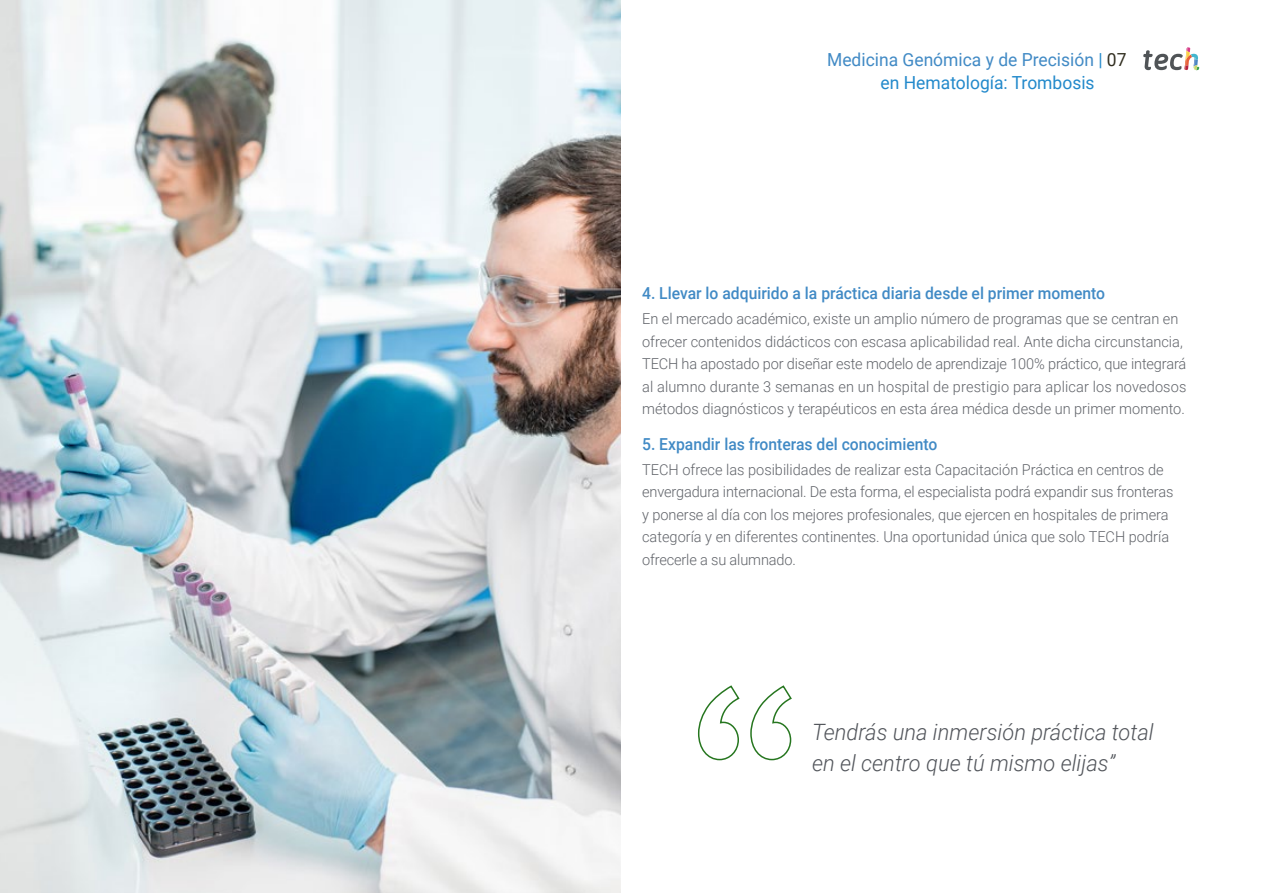
<style>
.page{position:relative;width:1263px;height:893px;background:#fff}
.page>*{position:absolute;margin:0;border:0;box-sizing:border-box;transform-origin:0 0}
.t1{font:italic 300 22.5px/31.5px "Roboto";color:#52555b}
.t2{font:18px/22.5px "Roboto";color:#418ac5}
.t3{font:500 16.5px "Roboto";color:#418ac5;scale:.95 1}
.t4{font:300 15px/22.5px "Roboto";color:#61646a}
.s1{color:#2289cb}
.s2{color:#312e20}
</style>
<div class="page">
<svg style="left:1143px;top:47px;width:56px;height:24px"></svg>
<img style="left:0;top:0;width:621px;height:893px">
<svg style="left:697px;top:685px;width:95px;height:76px"></svg>
<p class="t2" style="left:881px;top:48px;width:247px;text-indent:-54px">Medicina Genómica y de Precisión <span class="s1">|</span> <span class="s2">07 </span><span class="s1">en Hematología: Trombosis</span></p>
<p class="t3" style="left:642px;top:282px;width:489px">4. Llevar lo adquirido a la práctica diaria desde el primer momento</p>
<p class="t4" style="left:642px;top:307px;width:546px">En el mercado académico, existe un amplio número de programas que se centran en ofrecer contenidos didácticos con escasa aplicabilidad real. Ante dicha circunstancia, TECH ha apostado por diseñar este modelo de aprendizaje 100% práctico, que integrará al alumno durante 3 semanas en un hospital de prestigio para aplicar los novedosos métodos diagnósticos y terapéuticos en esta área médica desde un primer momento.</p>
<p class="t3" style="left:642px;top:433px;width:312px">5. Expandir las fronteras del conocimiento</p>
<p class="t4" style="left:642px;top:458px;width:533px">TECH ofrece las posibilidades de realizar esta Capacitación Práctica en centros de envergadura internacional. De esta forma, el especialista podrá expandir sus fronteras y ponerse al día con los mejores profesionales, que ejercen en hospitales de primera categoría y en diferentes continentes. Una oportunidad única que solo TECH podría ofrecerle a su alumnado.</p>
<h1 class="t1" style="left:812px;top:715px;width:343px">Tendrás una inmersión práctica total en el centro que tú mismo elijas”</h1>
</div>
